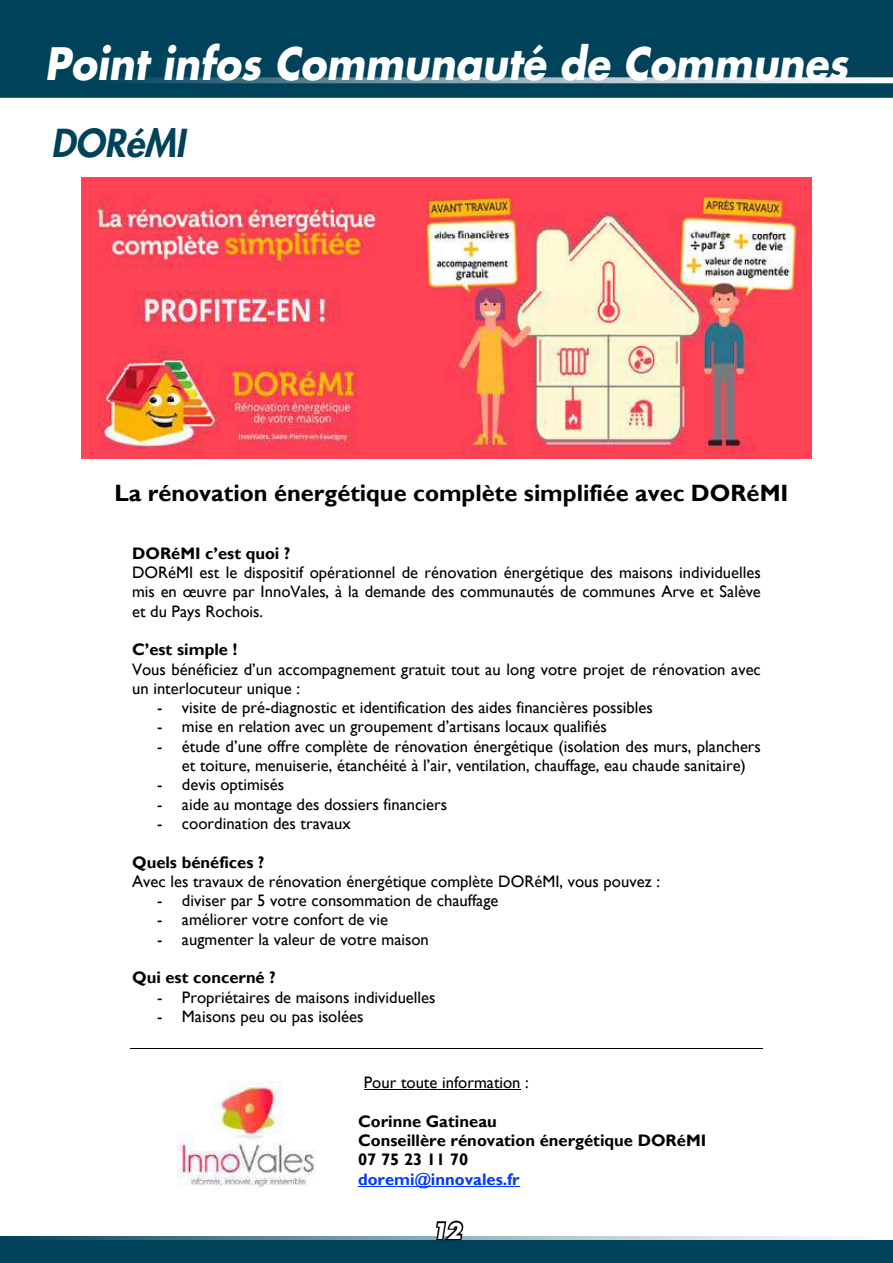
<style>
.page{position:relative;width:893px;height:1263px;background:#fff}
.page>*{position:absolute;margin:0;border:0;box-sizing:border-box;transform-origin:0 0}
.t1{font:italic 700 43.5px "Futura";color:#fff;scale:.9 1}
.t2{font:italic 800 37.5px "Futura";color:#01425b}
.t3{font:700 23.55px "Gill Sans";color:#000}
.t4{font:italic 700 21px "Futura";color:#fff}
.t5{font:16.65px/19.4px "Gill Sans";color:#000;text-align:justify}
.t6{font:700 16.65px/19.4px "Gill Sans";color:#000}
.t7{font:700 16.65px "Gill Sans";color:#0039ff}
</style>
<div class="page">
<div style="left:0;top:0;width:893px;height:98px;background:#01425b"></div>
<div style="left:0;top:1236px;width:893px;height:27px;background:#01425b"></div>
<svg style="left:94px;top:77px;width:799px;height:6px;background:#85a4b0"></svg>
<svg style="left:33px;top:1236px;width:860px;height:4px;background:#92aeb8"></svg>
<svg style="left:434px;top:1220px;width:32px;height:21px"></svg>
<hr style="left:130px;top:1048px;width:633px;height:1px;background:#000">
<hr style="left:364px;top:1089px;width:157px;height:1px;background:#000">
<hr style="left:358px;top:1186px;width:162px;height:1px;background:#0039ff">
<img style="left:81px;top:178px;width:731px;height:280px">
<img style="left:177px;top:1081px;width:139px;height:109px">
<h1 class="t1" style="left:45px;top:33px;width:894px">Point infos Communauté de Communes</h1>
<h2 class="t2" style="left:51px;top:119px;width:136px">DORéMI</h2>
<h3 class="t3" style="left:114px;top:478px;width:675px">La rénovation énergétique complète simplifiée avec DORéMI</h3>
<p class="t6" style="left:132px;top:544px;width:160px">DORéMI c’est quoi ?</p>
<p class="t5" style="left:132px;top:563px;width:630px">DORéMI est le dispositif opérationnel de rénovation énergétique des maisons individuelles mis en œuvre par InnoVales, à la demande des communautés de communes Arve et Salève et du Pays Rochois.</p>
<p class="t6" style="left:132px;top:640px;width:107px">C’est simple !</p>
<p class="t5" style="left:132px;top:659px;width:630px">Vous bénéficiez d’un accompagnement gratuit tout au long votre projet de rénovation avec un interlocuteur unique :</p>
<p class="t5" style="left:157px;top:698px;width:497px">- visite de pré-diagnostic et identification des aides financières possibles</p>
<p class="t5" style="left:157px;top:717px;width:451px">- mise en relation avec un groupement d’artisans locaux qualifiés</p>
<p class="t5" style="left:157px;top:737px;width:605px;text-align:center">- étude d’une offre complète de rénovation énergétique (isolation des murs, planchers et toiture, menuiserie, étanchéité à l’air, ventilation, chauffage, eau chaude sanitaire)</p>
<p class="t5" style="left:157px;top:775px;width:129px">- devis optimisés</p>
<p class="t5" style="left:157px;top:795px;width:292px">- aide au montage des dossiers financiers</p>
<p class="t5" style="left:157px;top:814px;width:195px">- coordination des travaux</p>
<p class="t6" style="left:132px;top:853px;width:134px">Quels bénéfices ?</p>
<p class="t5" style="left:132px;top:872px;width:529px">Avec les travaux de rénovation énergétique complète DORéMI, vous pouvez :</p>
<p class="t5" style="left:157px;top:891px;width:343px">- diviser par 5 votre consommation de chauffage</p>
<p class="t5" style="left:157px;top:910px;width:233px">- améliorer votre confort de vie</p>
<p class="t5" style="left:157px;top:930px;width:273px">- augmenter la valeur de votre maison</p>
<p class="t6" style="left:132px;top:968px;width:145px">Qui est concerné ?</p>
<p class="t5" style="left:157px;top:987px;width:280px">- Propriétaires de maisons individuelles</p>
<p class="t5" style="left:157px;top:1007px;width:208px">- Maisons peu ou pas isolées</p>
<p class="t5" style="left:364px;top:1073px;width:167px">Pour toute information :</p>
<p class="t6" style="left:358px;top:1112px;width:350px">Corinne Gatineau<br>Conseillère rénovation énergétique DORéMI<br>07 75 23 11 70</p>
<p class="t7" style="left:358px;top:1169px;width:163px">doremi@innovales.fr</p>
<p class="t4" style="left:432px;top:1216px;width:30px">12</p>
</div>
